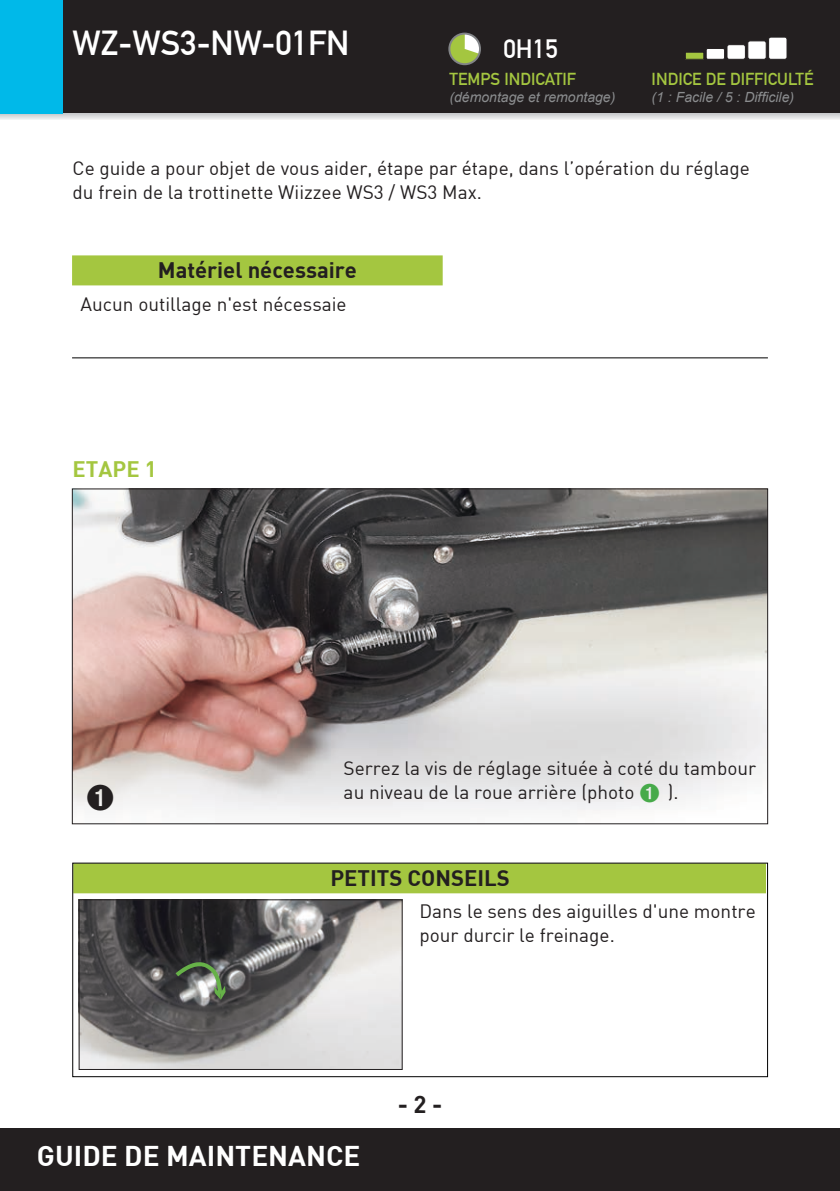
<style>
.page{position:relative;width:840px;height:1191px;background:#fff}
.page>*{position:absolute;margin:0;border:0;box-sizing:border-box;transform-origin:0 0}
.t1{font:700 34px "DIN Alternate";color:#fff}
.t2{font:28px "DIN Bold";color:#fff}
.t3{font:700 26px "DIN Alternate";color:#fff}
.t4{font:24px "DIN Bold";color:#231f20}
.Titre_cadres_avec_fi{font:22px "DIN Bold";color:#231f20}
.Titre_cadres{font:22px "DIN Bold";color:#a4c640}
.Texte_tutos{font:19px/24px "DIN";color:#231f20}
.Textes_cadre{font:19px/24px "DIN";color:#231f20}
.t5{font:700 17px "DIN Alternate";color:#a4c640}
.t6{font:italic 14px "Arial";color:#8b8d8f}
.s1{color:#47aa4a}
</style>
<div class="page">
<div style="left:0;top:0;width:839px;height:113px;background:#231f20"></div>
<div style="left:0;top:1128px;width:839px;height:63px;background:#231f20"></div>
<svg style="left:0;top:113px;width:839px;height:6px;background:#d6d9dc"></svg>
<hr style="left:72px;top:357px;width:695px;height:1px;background:#010000">
<div style="left:72px;top:255px;width:370px;height:30px;background:#a4c640"></div>
<div style="left:0;top:0;width:62px;height:113px;background:#00b9e9"></div>
<svg style="left:451px;top:34px;width:28px;height:32px"></svg>
<div style="left:448px;top:33px;width:32px;height:32px;border:2px solid #818386;border-radius:50%"></div>
<div style="left:685px;top:52px;width:18px;height:7px;background:#a4c640"></div>
<div style="left:684px;top:52px;width:19px;height:8px;border:1px solid #231f20"></div>
<div style="left:705px;top:48px;width:19px;height:11px;background:#fff;border-radius:2px"></div>
<div style="left:705px;top:48px;width:19px;height:12px;border:1px solid #231f20;border-radius:2px"></div>
<div style="left:726px;top:45px;width:19px;height:14px;background:#fff;border-radius:2px"></div>
<div style="left:726px;top:44px;width:19px;height:16px;border:1px solid #231f20;border-radius:2px"></div>
<div style="left:747px;top:41px;width:18px;height:18px;background:#fff;border-radius:2px"></div>
<div style="left:747px;top:41px;width:19px;height:19px;border:1px solid #231f20;border-radius:2px"></div>
<div style="left:768px;top:37px;width:18px;height:22px;background:#fff;border-radius:2px"></div>
<div style="left:768px;top:37px;width:18px;height:23px;border:1px solid #231f20;border-radius:2px"></div>
<img style="left:74px;top:491px;width:691px;height:324px">
<div style="left:73px;top:863px;width:692px;height:30px;background:#a4c640"></div>
<div style="left:72px;top:862px;width:695px;height:215px;border:1px solid #010000"></div>
<img style="left:81px;top:901px;width:319px;height:166px">
<div style="left:79px;top:899px;width:323px;height:170px;border:1px solid #231f20"></div>
<svg style="left:175px;top:960px;width:51px;height:39px;background:#717d6e"></svg>
<svg style="left:87px;top:784px;width:26px;height:26px"></svg>
<p class="t1" style="left:73px;top:17px;width:278px">WZ-WS3-NW-01FN</p>
<p class="t3" style="left:503px;top:29px;width:56px">0H15</p>
<p class="t6" style="left:449px;top:88px;width:167px">(démontage et remontage)</p>
<p class="t6" style="left:651px;top:88px;width:144px">(1 : Facile / 5 : Difficile)</p>
<p class="t5" style="left:449px;top:67px;width:128px">TEMPS INDICATIF</p>
<p class="t5" style="left:651px;top:67px;width:163px">INDICE DE DIFFICULTÉ</p>
<p class="Texte_tutos" style="left:73px;top:155px;width:678px">Ce guide a pour objet de vous aider, étape par étape, dans l’opération du réglage du frein de la trottinette Wiizzee WS3 / WS3 Max.</p>
<p class="Titre_cadres_avec_fi" style="left:158px;top:256px;width:200px">Matériel nécessaire</p>
<p class="Textes_cadre" style="left:81px;top:291px;width:267px">Aucun outillage n'est nécessaie</p>
<p class="Titre_cadres" style="left:72px;top:454px;width:86px">ETAPE 1</p>
<p class="Texte_tutos" style="left:343px;top:755px;width:414px">Serrez la vis de réglage située à coté du tambour au niveau de la roue arrière (photo <span class="s1">➊</span> ).</p>
<p class="Titre_cadres_avec_fi" style="left:330px;top:863px;width:181px">PETITS CONSEILS</p>
<p class="Textes_cadre" style="left:419px;top:899px;width:337px">Dans le sens des aiguilles d'une montre pour durcir le freinage.</p>
<p class="t4" style="left:397px;top:1088px;width:46px">- 2 -</p>
<h2 class="t2" style="left:37px;top:1137px;width:325px">GUIDE DE MAINTENANCE</h2>
</div>
